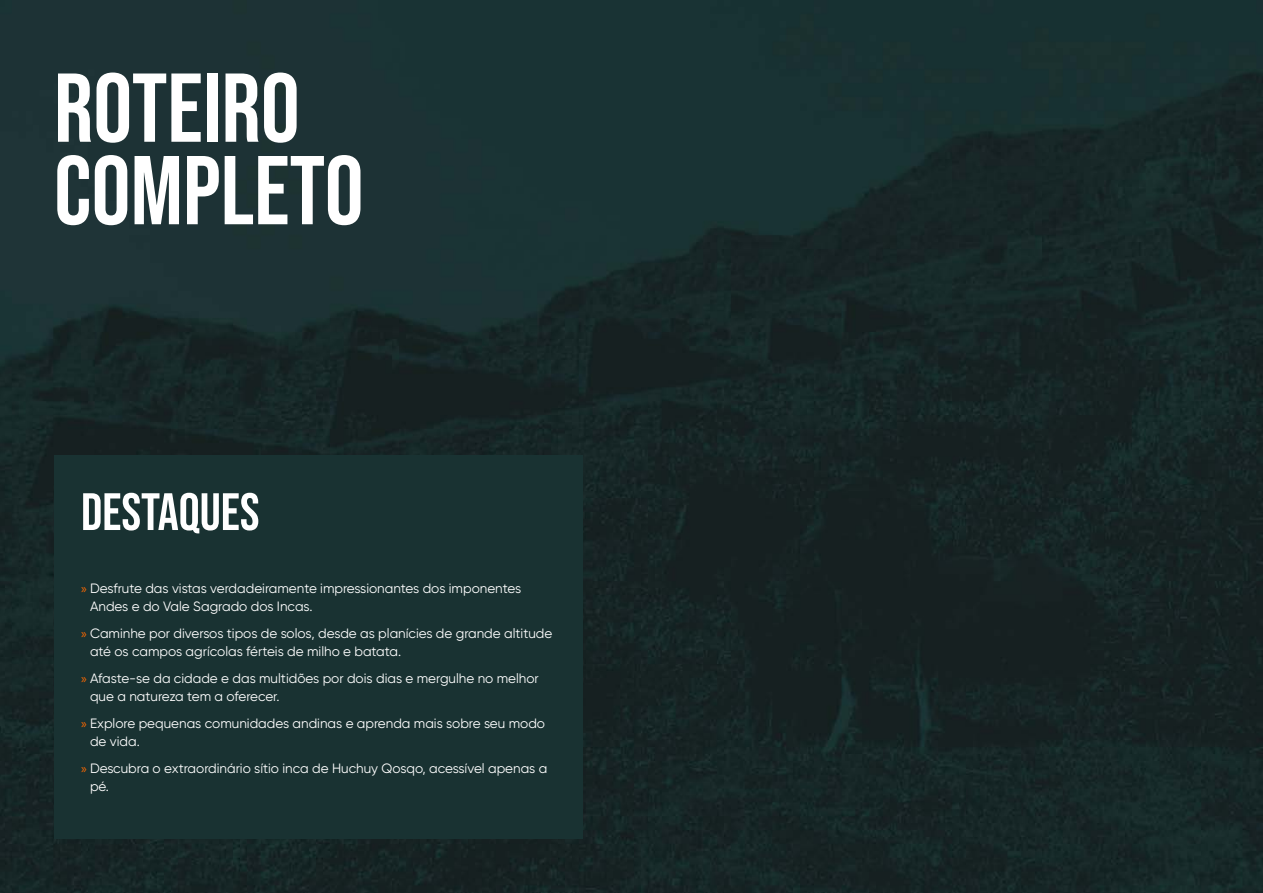
<style>
.page{position:relative;width:1263px;height:893px;background:#fff}
.page>*{position:absolute;margin:0;border:0;box-sizing:border-box;transform-origin:0 0}
.t1{font:97.5px/82.5px "Bebas Neue";color:#fff}
.t2{font:52.5px "Bebas Neue";color:#fff}
.t3{font:13.5px/18px "Gilroy";color:#fff}
.s1{font-family:"Myriad Pro";color:#ff6900}
</style>
<div class="page">
<img style="left:0;top:0;width:1263px;height:893px">
<div style="left:54px;top:456px;width:529px;height:383px;background:#193232"></div>
<h1 class="t1" style="left:54px;top:66px;width:311px">ROTEIRO<br>COMPLETO</h1>
<h2 class="t2" style="left:81px;top:482px;width:180px">DESTAQUES</h2>
<p class="t3" style="left:90px;top:579px;width:433px;text-indent:-9px"><span class="s1">»</span> Desfrute das vistas verdadeiramente impressionantes dos imponentes<br>Andes e do Vale Sagrado dos Incas.</p>
<p class="t3" style="left:90px;top:624px;width:464px;text-indent:-9px"><span class="s1">»</span> Caminhe por diversos tipos de solos, desde as planícies de grande altitude até os campos agrícolas férteis de milho e batata.</p>
<p class="t3" style="left:90px;top:669px;width:450px;text-indent:-9px"><span class="s1">»</span> Afaste-se da cidade e das multidões por dois dias e mergulhe no melhor que a natureza tem a oferecer.</p>
<p class="t3" style="left:90px;top:714px;width:457px;text-indent:-9px"><span class="s1">»</span> Explore pequenas comunidades andinas e aprenda mais sobre seu modo de vida.</p>
<p class="t3" style="left:90px;top:759px;width:459px;text-indent:-9px"><span class="s1">»</span> Descubra o extraordinário sítio inca de Huchuy Qosqo, acessível apenas a pé.</p>
</div>
